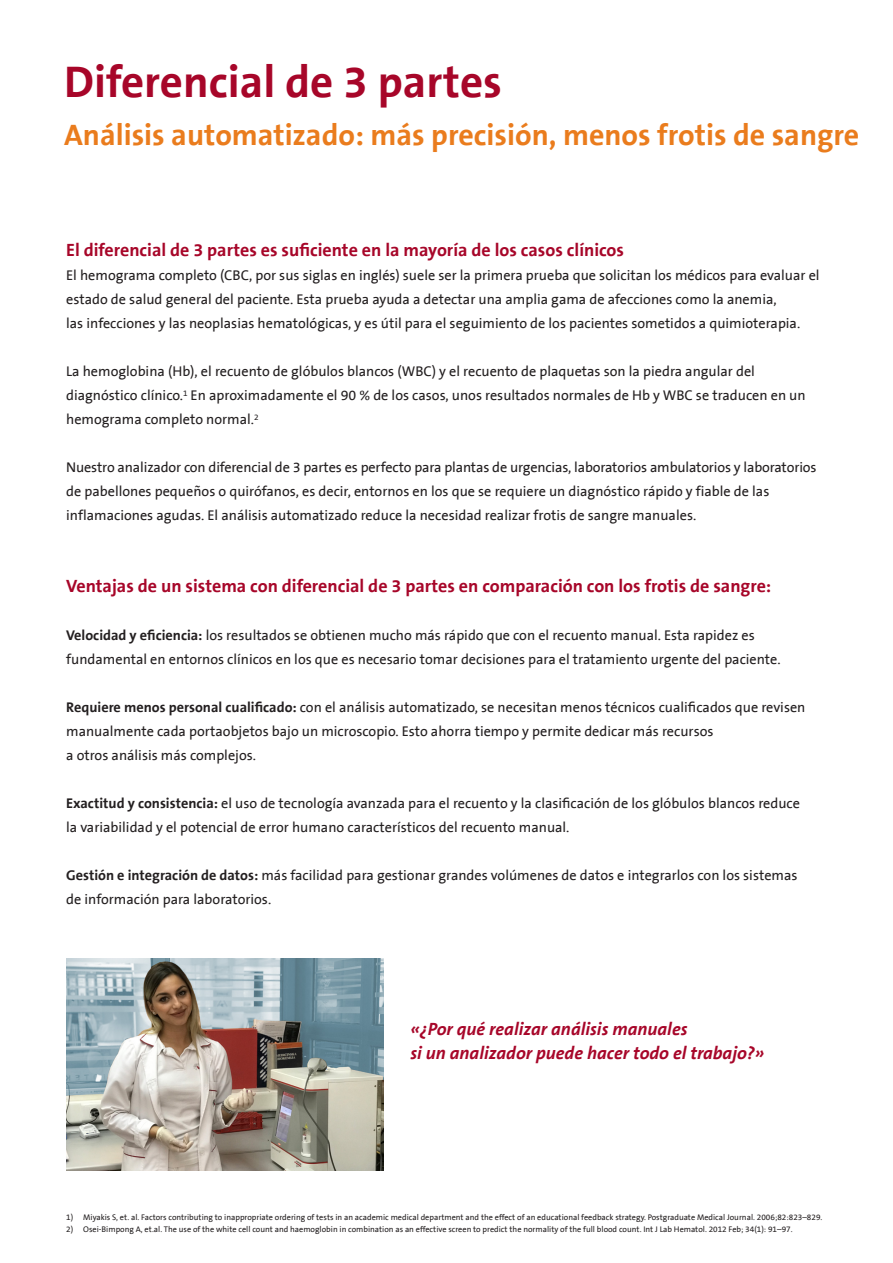
<style>
.page{position:relative;width:893px;height:1263px;background:#fff}
.page>*{position:absolute;margin:0;border:0;box-sizing:border-box;transform-origin:0 0}
.t1{font:700 45px "The Sans B7";color:#a70629}
.t2{font:700 30px "The Sans B7";color:#ea7c1d}
.t3{font:700 18px "The Sans B7";color:#a70629}
.t4{font:italic 700 18px/24px "The Sans B7";color:#a70629}
.C1__Copy_9_5pt{font:14.25px/24px "The Sans B5 Plain";color:#231f20}
.t5{font:8.25px "The Sans B5 Plain";color:#231f20}
.s1{font-family:"The Sans B7";font-weight:700}
</style>
<div class="page">
<img style="left:66px;top:959px;width:318px;height:211px">
<p class="t1" style="left:64px;top:58px;width:439px">Diferencial de 3 partes</p>
<p class="t2" style="left:64px;top:119px;width:797px">Análisis automatizado: más precisión, menos frotis de sangre</p>
<p class="t3" style="left:66px;top:241px;width:559px">El diferencial de 3 partes es suficiente en la mayoría de los casos clínicos</p>
<p class="C1__Copy_9_5pt" style="left:66px;top:264px;width:755px">El hemograma completo (CBC, por sus siglas en inglés) suele ser la primera prueba que solicitan los médicos para evaluar el estado de salud general del paciente. Esta prueba ayuda a detectar una amplia gama de afecciones como la anemia,</p>
<p class="C1__Copy_9_5pt" style="left:66px;top:312px;width:736px">las infecciones y las neoplasias hematológicas, y es útil para el seguimiento de los pacientes sometidos a quimioterapia.</p>
<p class="C1__Copy_9_5pt" style="left:66px;top:360px;width:690px">La hemoglobina (Hb), el recuento de glóbulos blancos (WBC) y el recuento de plaquetas son la piedra angular del</p>
<p class="C1__Copy_9_5pt" style="left:66px;top:384px;width:741px">diagnóstico clínico.<sup>1</sup> En aproximadamente el 90 % de los casos, unos resultados normales de Hb y WBC se traducen en un hemograma completo normal.<sup>2</sup></p>
<p class="C1__Copy_9_5pt" style="left:66px;top:456px;width:752px">Nuestro analizador con diferencial de 3 partes es perfecto para plantas de urgencias, laboratorios ambulatorios y laboratorios</p>
<p class="C1__Copy_9_5pt" style="left:66px;top:480px;width:705px">de pabellones pequeños o quirófanos, es decir, entornos en los que se requiere un diagnóstico rápido y fiable de las</p>
<p class="C1__Copy_9_5pt" style="left:66px;top:504px;width:632px">inflamaciones agudas. El análisis automatizado reduce la necesidad realizar frotis de sangre manuales.</p>
<p class="t3" style="left:66px;top:577px;width:707px">Ventajas de un sistema con diferencial de 3 partes en comparación con los frotis de sangre:</p>
<p class="C1__Copy_9_5pt" style="left:66px;top:624px;width:716px"><span class="s1">Velocidad y eficiencia:</span> los resultados se obtienen mucho más rápido que con el recuento manual. Esta rapidez es fundamental en entornos clínicos en los que es necesario tomar decisiones para el tratamiento urgente del paciente.</p>
<p class="C1__Copy_9_5pt" style="left:66px;top:696px;width:741px"><span class="s1">Requiere menos personal cualificado:</span> con el análisis automatizado, se necesitan menos técnicos cualificados que revisen manualmente cada portaobjetos bajo un microscopio. Esto ahorra tiempo y permite dedicar más recursos<br>a otros análisis más complejos.</p>
<p class="C1__Copy_9_5pt" style="left:66px;top:792px;width:735px"><span class="s1">Exactitud y consistencia:</span> el uso de tecnología avanzada para el recuento y la clasificación de los glóbulos blancos reduce</p>
<p class="C1__Copy_9_5pt" style="left:66px;top:816px;width:505px">la variabilidad y el potencial de error humano característicos del recuento manual.</p>
<p class="C1__Copy_9_5pt" style="left:66px;top:864px;width:733px"><span class="s1">Gestión e integración de datos:</span> más facilidad para gestionar grandes volúmenes de datos e integrarlos con los sistemas</p>
<p class="C1__Copy_9_5pt" style="left:66px;top:888px;width:207px">de información para laboratorios.</p>
<p class="t4" style="left:410px;top:1017px;width:355px">«¿Por qué realizar análisis manuales<br>si un analizador puede hacer todo el trabajo?»</p>
<p class="t5" style="left:66px;top:1213px;width:758px">1) Miyakis S, et. al. Factors contributing to inappropriate ordering of tests in an academic medical department and the effect of an educational feedback strategy. Postgraduate Medical Journal. 2006;82:823–829.</p>
<p class="t5" style="left:66px;top:1225px;width:728px">2) Osei-Bimpong A, et.al. The use of the white cell count and haemoglobin in combination as an effective screen to predict the normality of the full blood count. Int J Lab Hematol. 2012 Feb; 34(1): 91–97.</p>
</div>
